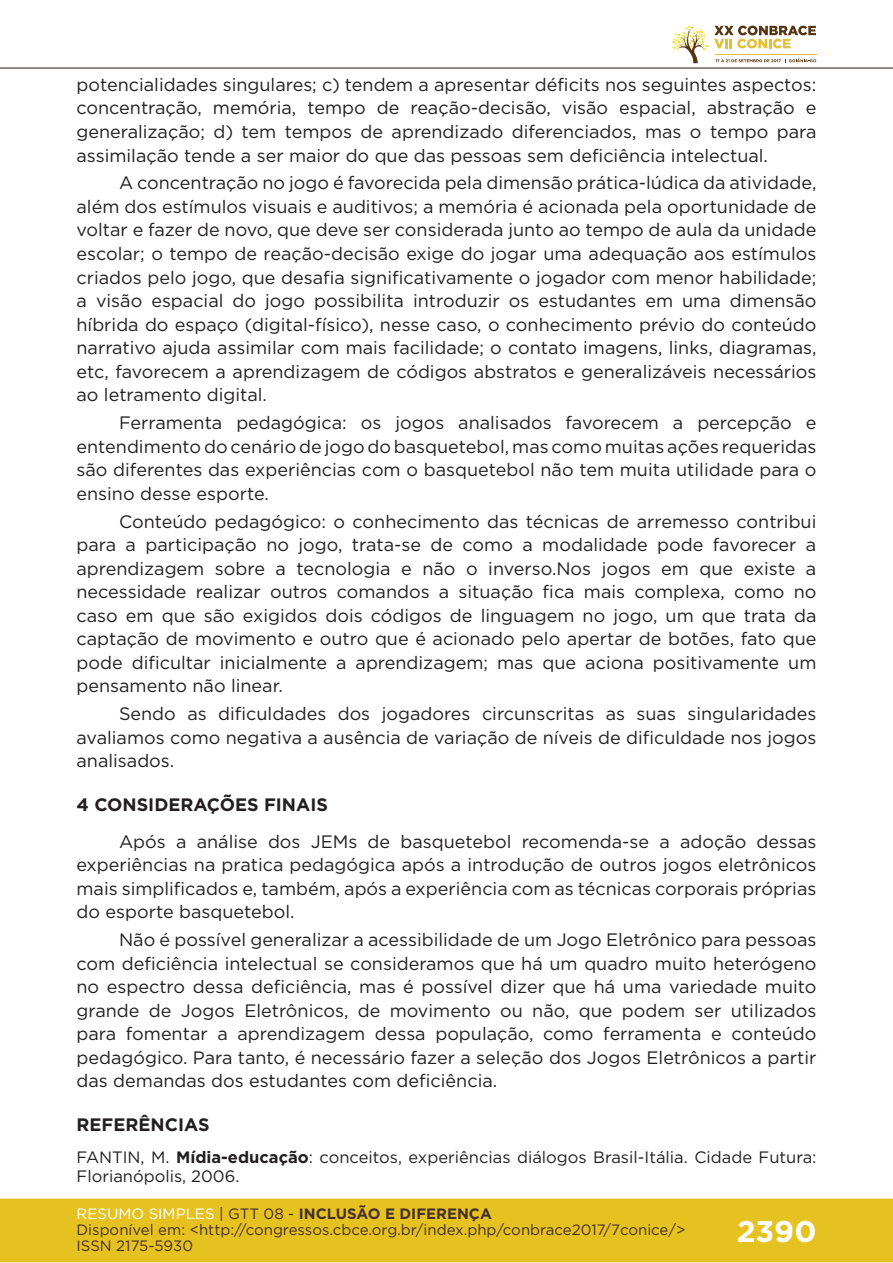
<style>
.page{position:relative;width:893px;height:1263px;background:#fff}
.page>*{position:absolute;margin:0;border:0;box-sizing:border-box;transform-origin:0 0}
.t1{font:700 30px "Gotham";color:#fff}
.t2{font:18px/23.5px "Gotham";color:#231f20;text-align:justify}
.t3{font:700 18px "Gotham";color:#231f20}
.t4{font:16.5px/19px "Gotham";color:#231f20}
.t5{font:15px/16px "Gotham";color:#462f2a}
.s1{font-weight:700}
.s2{color:#fff}
.s3{color:#442f2a}
.s4{font-weight:700;color:#442f2a}
</style>
<div class="page">
<div style="left:0;top:1198px;width:893px;height:64px;background:#e6c221;border:2px solid #e6c221"></div>
<hr style="left:0;top:67px;width:893px;height:2px;background:#442f2a">
<svg style="left:672px;top:26px;width:144px;height:37px"></svg>
<p class="t2" style="left:77px;top:72px;width:741px">potencialidades singulares; c) tendem a apresentar déficits nos seguintes aspectos: concentração, memória, tempo de reação-decisão, visão espacial, abstração e generalização; d) tem tempos de aprendizado diferenciados, mas o tempo para assimilação tende a ser maior do que das pessoas sem deficiência intelectual.</p>
<p class="t2" style="left:77px;top:171px;width:741px;text-indent:43px">A concentração no jogo é favorecida pela dimensão prática-lúdica da atividade, além dos estímulos visuais e auditivos; a memória é acionada pela oportunidade de voltar e fazer de novo, que deve ser considerada junto ao tempo de aula da unidade escolar; o tempo de reação-decisão exige do jogar uma adequação aos estímulos criados pelo jogo, que desafia significativamente o jogador com menor habilidade; a visão espacial do jogo possibilita introduzir os estudantes em uma dimensão híbrida do espaço (digital-físico), nesse caso, o conhecimento prévio do conteúdo narrativo ajuda assimilar com mais facilidade; o contato imagens, links, diagramas, etc, favorecem a aprendizagem de códigos abstratos e generalizáveis necessários ao letramento digital.</p>
<p class="t2" style="left:77px;top:411px;width:741px;text-indent:43px">Ferramenta pedagógica: os jogos analisados favorecem a percepção e entendimento do cenário de jogo do basquetebol, mas como muitas ações requeridas são diferentes das experiências com o basquetebol não tem muita utilidade para o ensino desse esporte.</p>
<p class="t2" style="left:77px;top:509px;width:741px;text-indent:43px">Conteúdo pedagógico: o conhecimento das técnicas de arremesso contribui para a participação no jogo, trata-se de como a modalidade pode favorecer a aprendizagem sobre a tecnologia e não o inverso.Nos jogos em que existe a necessidade realizar outros comandos a situação fica mais complexa, como no caso em que são exigidos dois códigos de linguagem no jogo, um que trata da captação de movimento e outro que é acionado pelo apertar de botões, fato que pode dificultar inicialmente a aprendizagem; mas que aciona positivamente um pensamento não linear.</p>
<p class="t2" style="left:77px;top:702px;width:741px;text-indent:43px">Sendo as dificuldades dos jogadores circunscritas as suas singularidades avaliamos como negativa a ausência de variação de níveis de dificuldade nos jogos analisados.</p>
<p class="t3" style="left:77px;top:793px;width:253px">4 CONSIDERAÇÕES FINAIS</p>
<p class="t2" style="left:77px;top:829px;width:741px;text-indent:43px">Após a análise dos JEMs de basquetebol recomenda-se a adoção dessas experiências na pratica pedagógica após a introdução de outros jogos eletrônicos mais simplificados e, também, após a experiência com as técnicas corporais próprias do esporte basquetebol.</p>
<p class="t2" style="left:77px;top:927px;width:741px;text-indent:43px">Não é possível generalizar a acessibilidade de um Jogo Eletrônico para pessoas com deficiência intelectual se consideramos que há um quadro muito heterógeno no espectro dessa deficiência, mas é possível dizer que há uma variedade muito grande de Jogos Eletrônicos, de movimento ou não, que podem ser utilizados para fomentar a aprendizagem dessa população, como ferramenta e conteúdo pedagógico. Para tanto, é necessário fazer a seleção dos Jogos Eletrônicos a partir das demandas dos estudantes com deficiência.</p>
<p class="t3" style="left:77px;top:1113px;width:135px">REFERÊNCIAS</p>
<p class="t4" style="left:77px;top:1147px;width:741px">FANTIN, M. <span class="s1">Mídia-educação</span>: conceitos, experiências diálogos Brasil-Itália. Cidade Futura:<br>Florianópolis, 2006.</p>
<p class="t5" style="left:77px;top:1205px;width:610px"><span class="s2">RESUMO SIMPLES</span> <span class="s3">| GTT 08 -</span> <span class="s4">INCLUSÃO E DIFERENÇA<br></span>Disponível em: &lt;http://congressos.cbce.org.br/index.php/conbrace2017/7conice/&gt;<br>ISSN 2175-5930</p>
<h1 class="t1" style="left:737px;top:1212px;width:81px">2390</h1>
</div>
